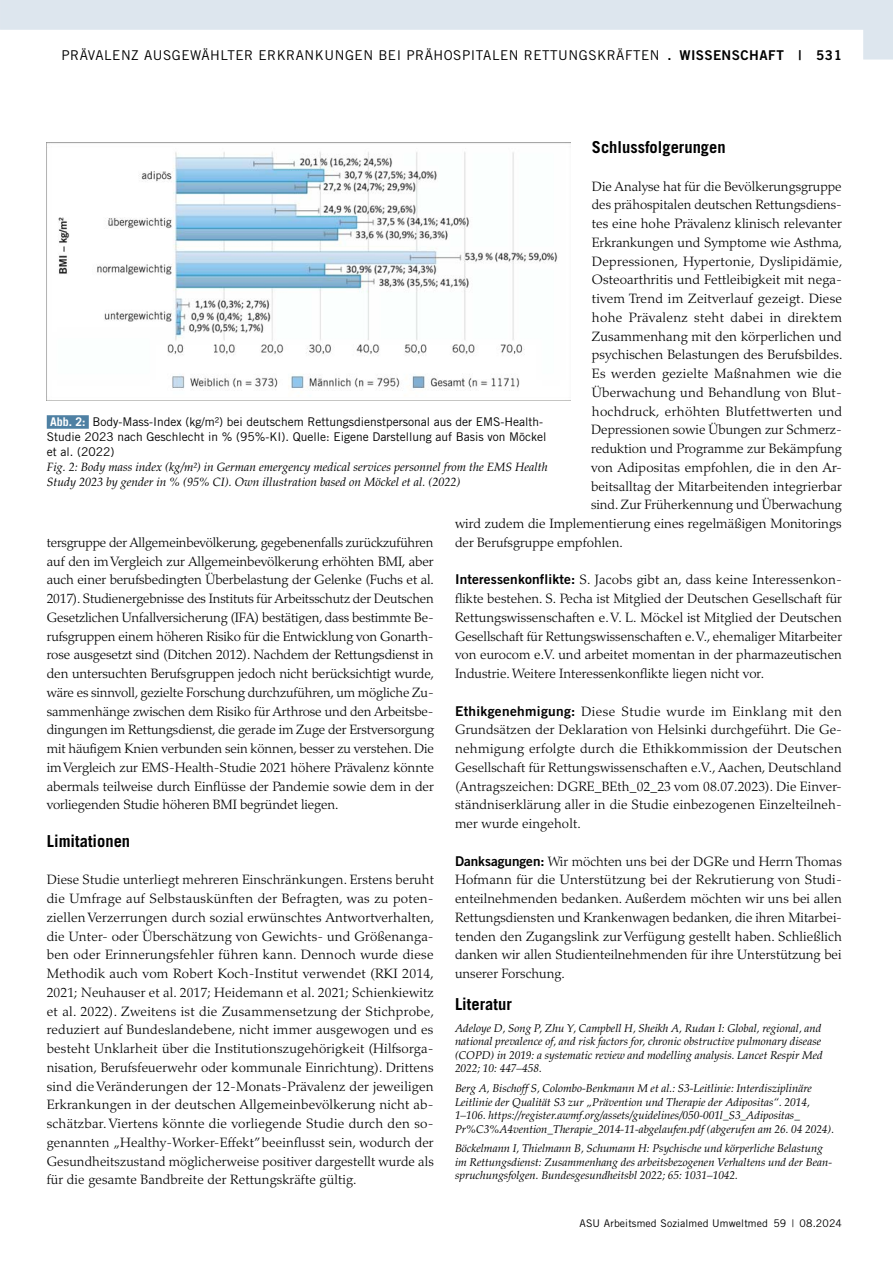
<style>
.page{position:relative;width:893px;height:1263px;background:#fff}
.page>*{position:absolute;margin:0;border:0;box-sizing:border-box;transform-origin:0 0}
.t1{font:700 16.5px "Trade Gothic LT Std";color:#000}
.t2{font:300 13.5px/18.8px "Palatino LT Std";letter-spacing:.005em;color:#000;text-align:justify}
.t3{font:13.5px "Trade Gothic LT Std";letter-spacing:.04em;color:#000}
.t4{font:300 13.5px "Palatino LT Std";letter-spacing:.025em;color:#000}
.t5{font:13.5px "Trade Gothic LT Std Bd 2";letter-spacing:.035em;color:#000}
.t6{font:12px/15px "Trade Gothic LT Std";color:#000}
.t7{font:italic 12px/15px "Palatino LT Std";color:#000}
.t8{font:italic 11.25px/13.5px "Palatino LT Std";color:#000}
.t9{font:10.5px "Trade Gothic LT Std";letter-spacing:.01em;color:#000}
.s1{font-family:"Trade Gothic LT Std Bd 2";font-weight:400}
.s2{font-weight:700;color:#fff}
</style>
<div class="page">
<img style="left:47px;top:143px;width:524px;height:248px">
<div style="left:47px;top:415px;width:42px;height:14px;background:#4e80a3"></div>
<svg style="left:0;top:0;width:893px;height:60px;fill:#e4ebf1"></svg>
<p class="t3" style="left:61px;top:47px;width:36px">Prävalenz</p>
<p class="t3" style="left:144px;top:47px;width:29px">ausge</p>
<p class="t3" style="left:190px;top:47px;width:30px">wählter</p>
<p class="t3" style="left:258px;top:47px;width:19px">Erkrank</p>
<p class="t3" style="left:324px;top:47px;width:21px">ungen</p>
<p class="t3" style="left:378px;top:47px;width:8px">bei</p>
<p class="t3" style="left:406px;top:47px;width:37px">prähospitalen</p>
<p class="t3" style="left:524px;top:47px;width:19px">Rett</p>
<p class="t3" style="left:558px;top:47px;width:21px">ungskr</p>
<p class="t3" style="left:616px;top:47px;width:18px">äften</p>
<p class="t5" style="left:667px;top:46px;width:176px">. WISSENSCHAFT | -531</p>
<p class="t1" style="left:592px;top:137px;width:135px">Schlussfolgerungen</p>
<p class="t2" style="left:592px;top:177px;width:251px">Die Analyse hat für die Bevölkerungsgruppe</p>
<p class="t2" style="left:592px;top:196px;width:252px">des prähospitalen deutschen Rettungsdiens-</p>
<p class="t2" style="left:592px;top:214px;width:252px">tes eine hohe Prävalenz klinisch relevanter</p>
<p class="t2" style="left:592px;top:233px;width:252px">Erkrankungen und Symptome wie Asthma,</p>
<p class="t2" style="left:592px;top:252px;width:252px">Depressionen, Hypertonie, Dyslipidämie,</p>
<p class="t2" style="left:592px;top:271px;width:252px">Osteoarthritis und Fettleibigkeit mit nega-</p>
<p class="t2" style="left:592px;top:289px;width:252px">tivem Trend im Zeitverlauf gezeigt. Diese</p>
<p class="t4" style="left:592px;top:309px;width:252px">hohe Prävalenz steht dabei in direktem</p>
<p class="t2" style="left:592px;top:327px;width:251px">Zusammenhang mit den körperlichen und</p>
<p class="t2" style="left:592px;top:346px;width:252px">psychischen Belastungen des Berufsbildes.</p>
<p class="t2" style="left:592px;top:364px;width:251px">Es werden gezielte Maßnahmen wie die</p>
<p class="t2" style="left:592px;top:383px;width:252px">Überwachung und Behandlung von Blut-</p>
<p class="t2" style="left:592px;top:402px;width:252px">hochdruck, erhöhten Blutfettwerten und</p>
<p class="t2" style="left:591px;top:421px;width:252px">Depressionen sowie Übungen zur Schmerz-</p>
<p class="t2" style="left:591px;top:439px;width:252px">reduktion und Programme zur Bekämpfung</p>
<p class="t2" style="left:591px;top:458px;width:252px">von Adipositas empfohlen, die in den Ar-</p>
<p class="t2" style="left:591px;top:477px;width:252px">beitsalltag der Mitarbeitenden integrierbar</p>
<p class="t2" style="left:591px;top:496px;width:252px">sind. Zur Früherkennung und Überwachung</p>
<p class="t2" style="left:455px;top:514px;width:388px">wird zudem die Implementierung eines regelmäßigen Monitorings</p>
<p class="t2" style="left:455px;top:533px;width:169px">der Berufsgruppe empfohlen.</p>
<p class="t2" style="left:455px;top:571px;width:389px"><span class="s1">Interessenkonflikte:</span> S. Jacobs gibt an, dass keine Interessenkon&shy;flikte bestehen. S. Pecha ist Mitglied der Deutschen Gesellschaft für Rettungswissenschaften e.V. L. Möckel ist Mitglied der Deutschen Gesellschaft für Rettungswissenschaften e.V., ehemaliger Mitarbeiter von eurocom e.V. und arbeitet momentan in der pharmazeutischen Industrie. Weitere Interessenkonflikte liegen nicht vor.</p>
<p class="t2" style="left:455px;top:702px;width:388px"><span class="s1">Ethikgenehmigung:</span> Diese Studie wurde im Einklang mit den Grundsätzen der Deklaration von Helsinki durchgeführt. Die Ge&shy;nehmigung erfolgte durch die Ethikkommission der Deutschen Gesellschaft für Rettungswissenschaften e.V., Aachen, Deutschland (Antragszeichen: DGRE_BEth_02_23 vom 08.07.2023). Die Einver&shy;ständniserklärung aller in die Studie einbezogenen Einzelteilneh&shy;mer wurde eingeholt.</p>
<p class="t2" style="left:455px;top:852px;width:388px"><span class="s1">Danksagungen:</span> Wir möchten uns bei der DGRe und Herrn Thomas Hofmann für die Unterstützung bei der Rekrutierung von Studi&shy;enteilnehmenden bedanken. Außerdem möchten wir uns bei allen Rettungsdiensten und Krankenwagen bedanken, die ihren Mitarbei&shy;tenden den Zugangslink zur Verfügung gestellt haben. Schließlich danken wir allen Studienteilnehmenden für ihre Unterstützung bei unserer Forschung.</p>
<p class="t1" style="left:455px;top:994px;width:58px">Literatur</p>
<p class="t8" style="left:455px;top:1021px;width:369px">Adeloye D, Song P, Zhu Y, Campbell H, Sheikh A, Rudan I: Global, regional, and national prevalence of, and risk factors for, chronic obstructive pulmonary disease (COPD) in 2019: a systematic review and modelling analysis. Lancet Respir Med 2022; 10: 447–458.</p>
<p class="t8" style="left:455px;top:1082px;width:381px">Berg A, Bischoff S, Colombo-Benkmann M et al.: S3-Leitlinie: Interdisziplinäre Leitlinie der Qualität S3 zur „Prävention und Therapie der Adipositas“. 2014, 1–106. https://register.awmf.org/assets/guidelines/050-001l_S3_Adipositas_ Pr%C3%A4vention_Therapie_2014-11-abgelaufen.pdf (abgerufen am 26. 04 2024).</p>
<p class="t8" style="left:455px;top:1142px;width:379px">Böckelmann I, Thielmann B, Schumann H: Psychische und körperliche Belastung im Rettungsdienst: Zusammenhang des arbeitsbezogenen Verhaltens und der Bean&shy;spruchungsfolgen. Bundesgesundheitsbl 2022; 65: 1031–1042.</p>
<p class="t6" style="left:47px;top:414px;width:501px"><span class="s2">Abb. 2:</span> Body-Mass-Index (kg/m²) bei deutschem Rettungsdienstpersonal aus der EMS-Health-<br>Studie 2023 nach Geschlecht in % (95%-KI). Quelle: Eigene Darstellung auf Basis von Möckel et al. (2022)</p>
<p class="t7" style="left:47px;top:460px;width:503px">Fig. 2: Body mass index (kg/m²) in German emergency medical services personnel from the EMS Health<br>Study 2023 by gender in % (95% CI). Own illustration based on Möckel et al. (2022)</p>
<p class="t2" style="left:47px;top:533px;width:389px">tersgruppe der Allgemeinbevölkerung, gegebenenfalls zurückzuführen auf den im Vergleich zur Allgemeinbevölkerung erhöhten BMI, aber auch einer berufsbedingten Überbelastung der Gelenke (Fuchs et al.<br>2017). Studienergebnisse des Instituts für Arbeitsschutz der Deutschen Gesetzlichen Unfallversicherung (IFA) bestätigen, dass bestimmte Be&shy;rufsgruppen einem höheren Risiko für die Entwicklung von Gonarth&shy;rose ausgesetzt sind (Ditchen 2012). Nachdem der Rettungsdienst in den untersuchten Berufsgruppen jedoch nicht berücksichtigt wurde, wäre es sinnvoll, gezielte Forschung durchzuführen, um mögliche Zu&shy;sammenhänge zwischen dem Risiko für Arthrose und den Arbeitsbe&shy;dingungen im Rettungsdienst, die gerade im Zuge der Erstversorgung mit häufigem Knien verbunden sein können, besser zu verstehen. Die im Vergleich zur EMS-Health-Studie 2021 höhere Prävalenz könnte abermals teilweise durch Einflüsse der Pandemie sowie dem in der vorliegenden Studie höheren BMI begründet liegen.</p>
<p class="t1" style="left:47px;top:831px;width:85px">Limitationen</p>
<p class="t2" style="left:47px;top:871px;width:389px">Diese Studie unterliegt mehreren Einschränkungen. Erstens beruht die Umfrage auf Selbstauskünften der Befragten, was zu poten&shy;ziellen Verzerrungen durch sozial erwünschtes Antwortverhalten, die Unter- oder Überschätzung von Gewichts- und Größenanga&shy;ben oder Erinnerungsfehler führen kann. Dennoch wurde diese Methodik auch vom Robert Koch-Institut verwendet (RKI 2014, 2021; Neuhauser et al. 2017; Heidemann et al. 2021; Schienkiewitz et al. 2022). Zweitens ist die Zusammensetzung der Stichprobe, reduziert auf Bundeslandebene, nicht immer ausgewogen und es besteht Unklarheit über die Institutionszugehörigkeit (Hilfsorga&shy;nisation, Berufsfeuerwehr oder kommunale Einrichtung). Drittens sind die Veränderungen der 12-Monats-Prävalenz der jeweiligen Erkrankungen in der deutschen Allgemeinbevölkerung nicht ab&shy;schätzbar. Viertens könnte die vorliegende Studie durch den so&shy;genannten „Healthy-Worker-Effekt” beeinflusst sein, wodurch der Gesundheitszustand möglicherweise positiver dargestellt wurde als für die gesamte Bandbreite der Rettungskräfte gültig.</p>
<p class="t9" style="left:579px;top:1217px;width:264px">ASU Arbeitsmed Sozialmed U mweltmed 59 | 08.2024</p>
</div>
